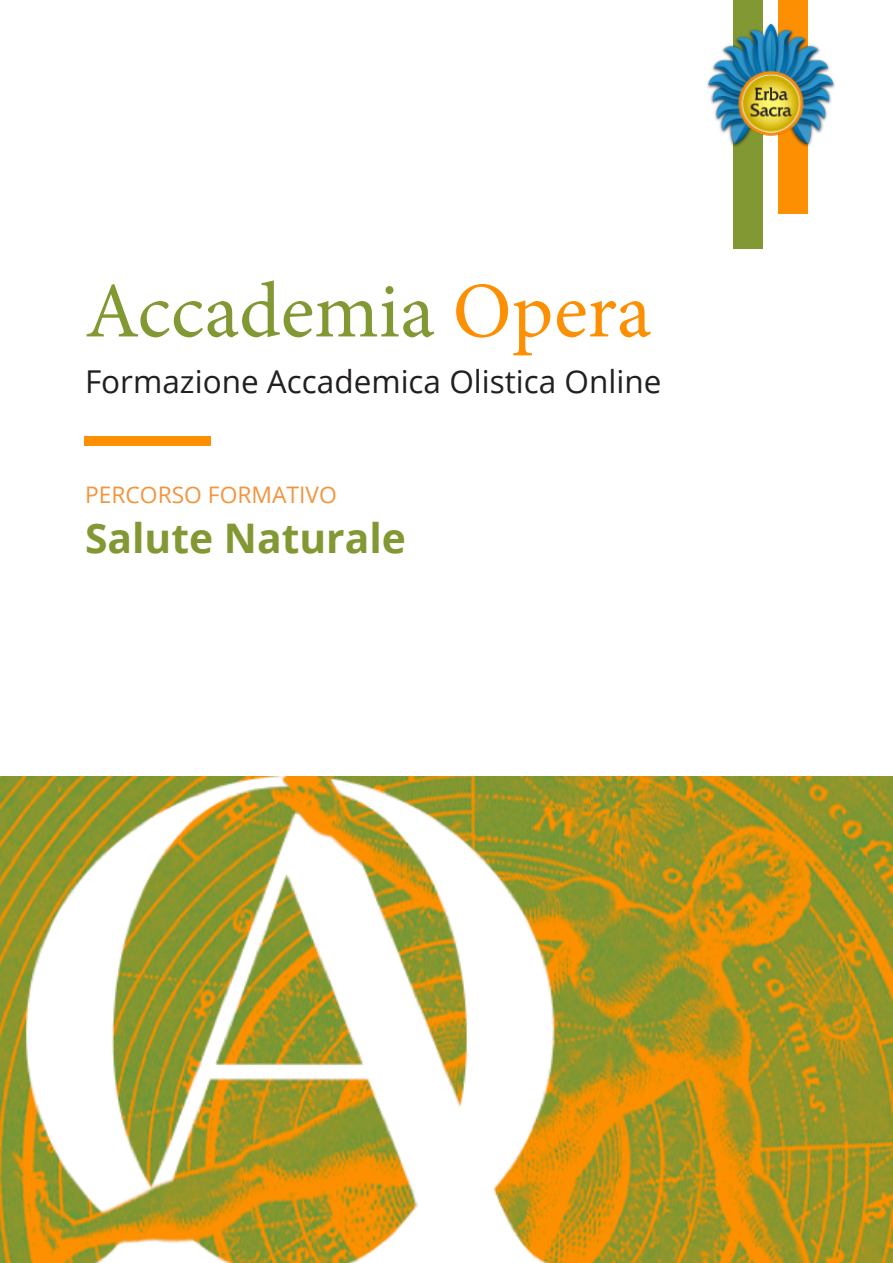
<style>
.page{position:relative;width:893px;height:1263px;background:#fff}
.page>*{position:absolute;margin:0;border:0;box-sizing:border-box;transform-origin:0 0}
.t1{font:78.9px "Minion Pro";color:#829833}
.t2{font:700 40.8px "Open Sans";color:#829833}
.t3{font:31.5px "Open Sans";color:#231f20}
.t4{font:22.8px "Open Sans";color:#f3943e}
.s1{color:#fd8f02}
</style>
<div class="page">
<img style="left:0;top:776px;width:893px;height:487px">
<div style="left:733px;top:0;width:29px;height:249px;background:#829833"></div>
<div style="left:778px;top:0;width:30px;height:213px;background:#fd8f02"></div>
<img style="left:708px;top:24px;width:126px;height:122px">
<div style="left:84px;top:436px;width:127px;height:10px;background:#fd8f02"></div>
<p class="t1" style="left:85px;top:258px;width:568px">Accademia <span class="s1">Opera</span></p>
<p class="t3" style="left:85px;top:359px;width:578px">Formazione Accademica Olistica Online</p>
<p class="t4" style="left:85px;top:479px;width:253px">PERCORSO FORMATIVO</p>
<p class="t2" style="left:85px;top:509px;width:322px">Salute Naturale</p>
</div>
